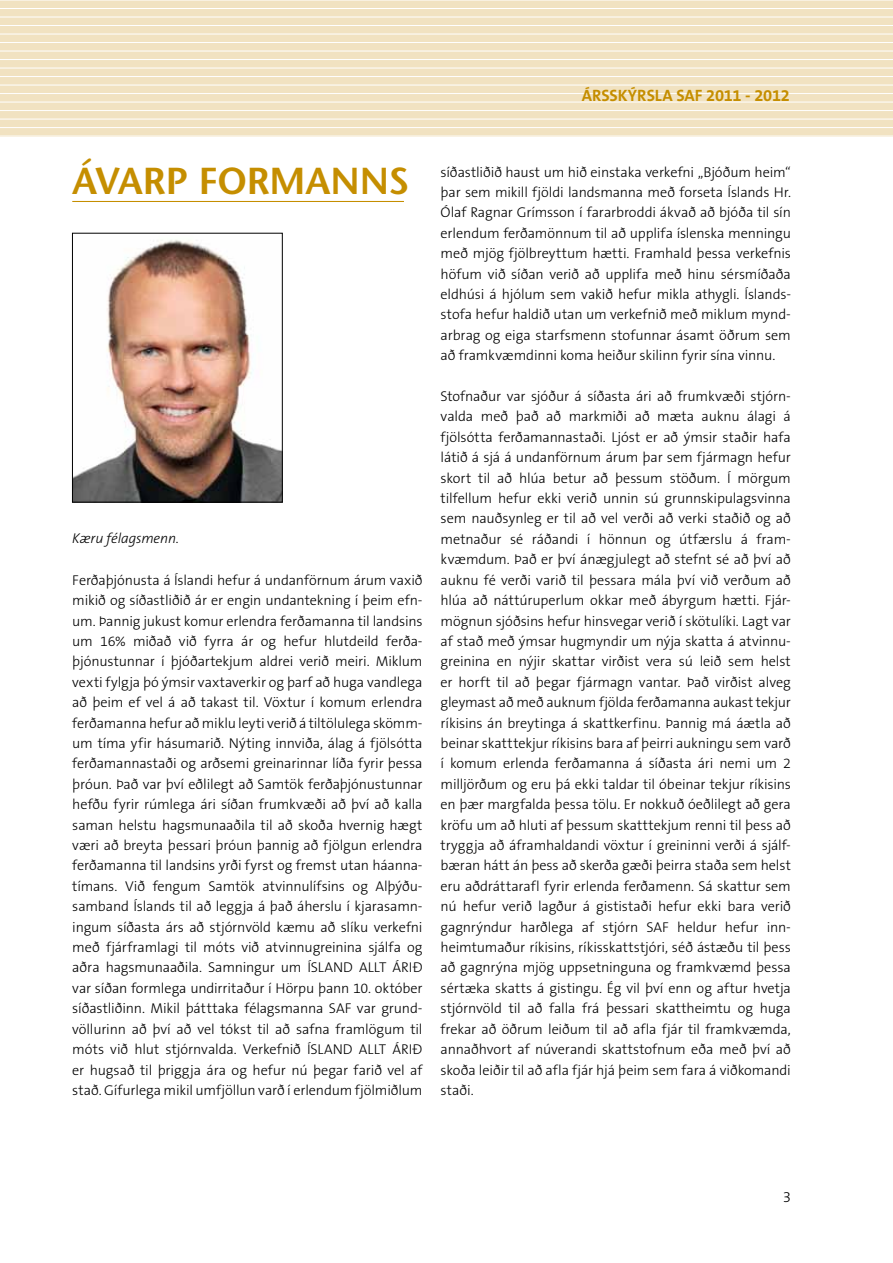
<style>
.page{position:relative;width:893px;height:1263px;background:#fff}
.page>*{position:absolute;margin:0;border:0;box-sizing:border-box;transform-origin:0 0}
.t1{font:600 37.5px "Stone Sans";letter-spacing:-.005em;color:#c58e00}
.t2{font:700 16.5px "The Sans B7";letter-spacing:-.005em;color:#c58e00}
.t3{font:300 15px "The Sans B3";color:#000}
.t4{font:300 14.25px/20.4px "The Sans B3";letter-spacing:-.01em;color:#000;text-align:justify}
.t5{font:italic 300 14.25px "The Sans B3";letter-spacing:-.01em;color:#000}
</style>
<div class="page">
<div style="left:0;top:0;width:893px;height:136px;background:#f1e2c1"></div>
<hr style="left:0;top:0;width:893px;height:1px;background:#fff">
<hr style="left:0;top:8px;width:893px;height:1px;background:#fff">
<hr style="left:0;top:17px;width:893px;height:1px;background:#fff">
<hr style="left:0;top:25px;width:893px;height:1px;background:#fff">
<hr style="left:0;top:34px;width:893px;height:1px;background:#fff">
<hr style="left:0;top:42px;width:893px;height:1px;background:#fff">
<hr style="left:0;top:51px;width:893px;height:1px;background:#fff">
<hr style="left:0;top:59px;width:893px;height:1px;background:#fff">
<hr style="left:0;top:68px;width:893px;height:1px;background:#fff">
<hr style="left:0;top:76px;width:893px;height:1px;background:#fff">
<hr style="left:0;top:85px;width:893px;height:1px;background:#fff">
<hr style="left:0;top:93px;width:893px;height:1px;background:#fff">
<hr style="left:0;top:102px;width:893px;height:1px;background:#fff">
<hr style="left:0;top:110px;width:893px;height:1px;background:#fff">
<hr style="left:0;top:119px;width:893px;height:1px;background:#fff">
<hr style="left:0;top:127px;width:893px;height:1px;background:#fff">
<img style="left:74px;top:239px;width:206px;height:261px">
<div style="left:72px;top:233px;width:210px;height:269px;border:1px solid #000"></div>
<hr style="left:72px;top:201px;width:332px;height:1px;background:#c58e00">
<p class="t2" style="left:582px;top:87px;width:210px">ÁRSSKÝRSLA SAF 2011 - 2012</p>
<h1 class="t1" style="left:72px;top:158px;width:338px">ÁVARP FORMANNS</h1>
<p class="t5" style="left:72px;top:531px;width:108px">Kæru félagsmenn.</p>
<p class="t4" style="left:72px;top:570px;width:352px">Ferðaþjónusta á Íslandi hefur á undanförnum árum vaxið mikið og síðastliðið ár er engin undantekning í þeim efn&shy;um. Þannig jukust komur erlendra ferðamanna til landsins um 16% miðað við fyrra ár og hefur hlutdeild ferða&shy;þjónustunnar í þjóðartekjum aldrei verið meiri. Miklum vexti fylgja þó ýmsir vaxtaverkir og þarf að huga vandlega að þeim ef vel á að takast til. Vöxtur í komum erlendra ferðamanna hefur að miklu leyti verið á tiltölulega skömm&shy;um tíma yfir hásumarið. Nýting innviða, álag á fjölsótta ferðamannastaði og arðsemi greinarinnar líða fyrir þessa þróun. Það var því eðlilegt að Samtök ferðaþjónustunnar hefðu fyrir rúmlega ári síðan frumkvæði að því að kalla saman helstu hagsmunaaðila til að skoða hvernig hægt væri að breyta þessari þróun þannig að fjölgun erlendra ferðamanna til landsins yrði fyrst og fremst utan háanna&shy;tímans. Við fengum Samtök atvinnulífsins og Alþýðu&shy;samband Íslands til að leggja á það áherslu í kjarasamn&shy;ingum síðasta árs að stjórnvöld kæmu að slíku verkefni með fjárframlagi til móts við atvinnugreinina sjálfa og aðra hagsmunaaðila. Samningur um ÍSLAND ALLT ÁRIÐ var síðan formlega undirritaður í Hörpu þann 10. október síðastliðinn. Mikil þátttaka félagsmanna SAF var grund&shy;völlurinn að því að vel tókst til að safna framlögum til móts við hlut stjórnvalda. Verkefnið ÍSLAND ALLT ÁRIÐ er hugsað til þriggja ára og hefur nú þegar farið vel af stað. Gífurlega mikil umfjöllun varð í erlendum fjölmiðlum</p>
<p class="t4" style="left:441px;top:162px;width:352px">síðastliðið haust um hið einstaka verkefni „Bjóðum heim“ þar sem mikill fjöldi landsmanna með forseta Íslands Hr.<br>Ólaf Ragnar Grímsson í fararbroddi ákvað að bjóða til sín erlendum ferðamönnum til að upplifa íslenska menningu með mjög fjölbreyttum hætti. Framhald þessa verkefnis höfum við síðan verið að upplifa með hinu sérsmíðaða eldhúsi á hjólum sem vakið hefur mikla athygli. Íslands&shy;stofa hefur haldið utan um verkefnið með miklum mynd&shy;arbrag og eiga starfsmenn stofunnar ásamt öðrum sem að framkvæmdinni koma heiður skilinn fyrir sína vinnu.</p>
<p class="t4" style="left:441px;top:387px;width:352px">Stofnaður var sjóður á síðasta ári að frumkvæði stjórn&shy;valda með það að markmiði að mæta auknu álagi á fjölsótta ferðamannastaði. Ljóst er að ýmsir staðir hafa látið á sjá á undanförnum árum þar sem fjármagn hefur skort til að hlúa betur að þessum stöðum. Í mörgum tilfellum hefur ekki verið unnin sú grunnskipulagsvinna sem nauðsynleg er til að vel verði að verki staðið og að metnaður sé ráðandi í hönnun og útfærslu á fram&shy;kvæmdum. Það er því ánægjulegt að stefnt sé að því að auknu fé verði varið til þessara mála því við verðum að hlúa að náttúruperlum okkar með ábyrgum hætti. Fjár&shy;mögnun sjóðsins hefur hinsvegar verið í skötulíki. Lagt var af stað með ýmsar hugmyndir um nýja skatta á atvinnu&shy;greinina en nýjir skattar virðist vera sú leið sem helst er horft til að þegar fjármagn vantar. Það virðist alveg gleymast að með auknum fjölda ferðamanna aukast tekjur ríkisins án breytinga á skattkerfinu. Þannig má áætla að beinar skatttekjur ríkisins bara af þeirri aukningu sem varð í komum erlenda ferðamanna á síðasta ári nemi um 2 milljörðum og eru þá ekki taldar til óbeinar tekjur ríkisins en þær margfalda þessa tölu. Er nokkuð óeðlilegt að gera kröfu um að hluti af þessum skatttekjum renni til þess að tryggja að áframhaldandi vöxtur í greininni verði á sjálf&shy;bæran hátt án þess að skerða gæði þeirra staða sem helst eru aðdráttarafl fyrir erlenda ferðamenn. Sá skattur sem nú hefur verið lagður á gististaði hefur ekki bara verið gagnrýndur harðlega af stjórn SAF heldur hefur inn&shy;heimtumaður ríkisins, ríkisskattstjóri, séð ástæðu til þess að gagnrýna mjög uppsetninguna og framkvæmd þessa sértæka skatts á gistingu. Ég vil því enn og aftur hvetja stjórnvöld til að falla frá þessari skattheimtu og huga frekar að öðrum leiðum til að afla fjár til framkvæmda, annaðhvort af núverandi skattstofnum eða með því að skoða leiðir til að afla fjár hjá þeim sem fara á viðkomandi staði.</p>
<p class="t3" style="left:783px;top:1189px;width:10px">3</p>
</div>
